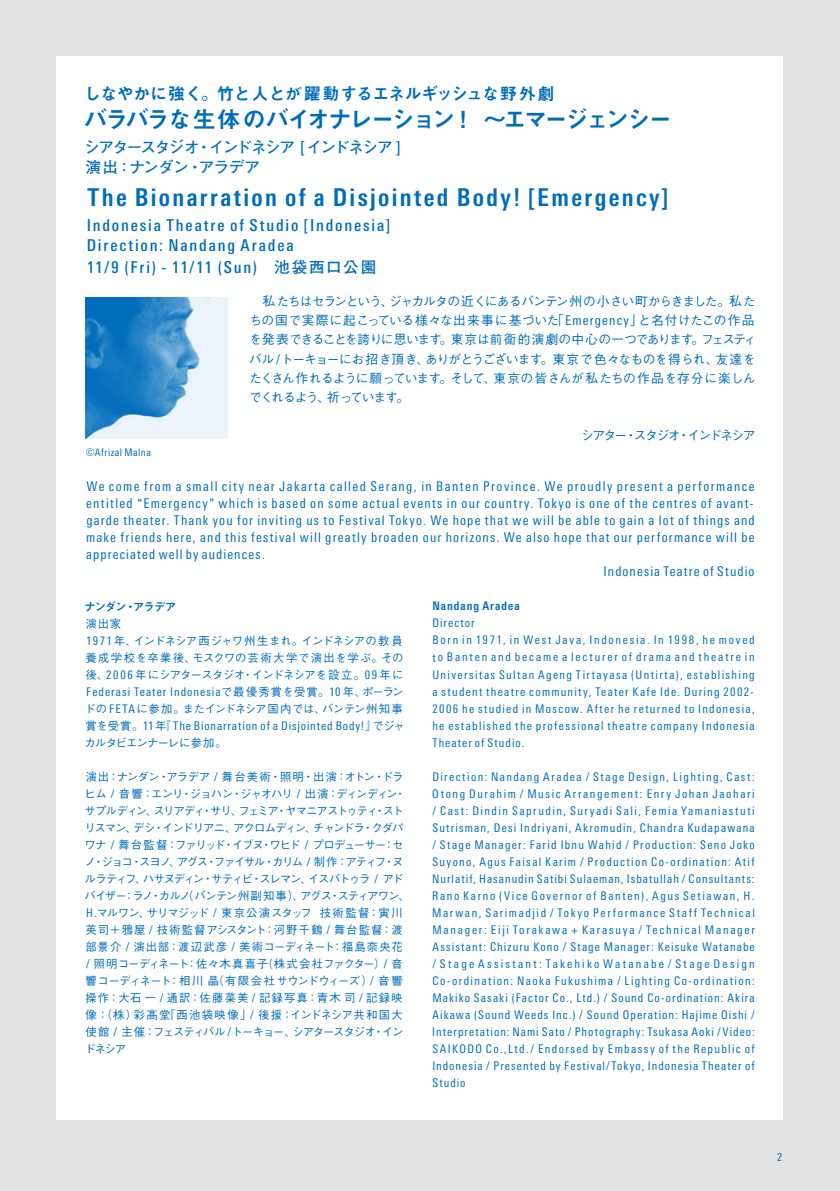
<style>
.page{position:relative;width:840px;height:1191px;background:#fff}
.page>*{position:absolute;margin:0;border:0;box-sizing:border-box;transform-origin:0 0}
.t1{font:700 condensed 24.6px "LT Univers";letter-spacing:.095em;color:#006dbb}
.t2{font:23.4px "Midashi Go Pro MB31";letter-spacing:-.09em;color:#006dbb}
.t3{font:17px "Midashi Go Pro MB31";letter-spacing:-.02em;color:#006dbb}
.t4{font:500 condensed 16.4px/19.8px "LT Univers";letter-spacing:.11em;color:#006dbb}
.t5{font:700 15.6px/19.8px "Futo Go B101 Pro";letter-spacing:-.085em;color:#006dbb}
.t6{font:condensed 13.4px "LT Univers";letter-spacing:.09em;color:#006dbb}
.t7{font:500 12.8px/19.2px "Gothic BBB Pro";letter-spacing:-.05em;color:#006dbb}
.t8{font:500 12.8px "Gothic BBB Pro";letter-spacing:-.125em;color:#006dbb}
.t9{font:condensed 12px/17px "LT Univers";letter-spacing:.11em;color:#006dbb}
.t10{font:condensed 12px "LT Univers";letter-spacing:.07em;color:#006dbb}
.t11{font:condensed 12px "LT Univers";letter-spacing:.085em;color:#006dbb}
.t12{font:700 condensed 12px "LT Univers";letter-spacing:.08em;color:#006dbb}
.t13{font:500 11.4px/17px "Gothic BBB Pro";letter-spacing:-.065em;color:#006dbb}
.t14{font:500 11.4px/17px "Gothic BBB Pro";letter-spacing:.015em;color:#006dbb}
.t15{font:500 11.4px "Gothic BBB Pro";letter-spacing:-.015em;color:#006dbb}
.t16{font:11.4px "Midashi Go Pro MB31";letter-spacing:-.085em;color:#006dbb}
.t17{font:condensed 11.2px "LT Univers";color:#006dbb}
.t18{font:condensed 10.4px "LT Univers";letter-spacing:.05em;color:#006dbb}
.s1{font-family:"LT Univers";font-weight:500;font-stretch:condensed;font-size:16.4px}
.s2{font-family:"Futo Go B101 Pro";font-weight:700;font-stretch:normal;font-size:15.6px}
.s3{font-family:"LT Univers";font-weight:400;font-stretch:condensed;font-size:13.4px}
.s4{font-family:"Gothic BBB Pro";font-weight:500;font-stretch:normal;font-size:12.8px}
.s5{font-family:"LT Univers";font-weight:400;font-stretch:condensed;font-size:12px}
.s6{font-family:"Gothic BBB Pro";font-weight:500;font-stretch:normal;font-size:11.4px}
</style>
<div class="page">
<div style="left:0;top:0;width:839px;height:1191px;background:linear-gradient(to right,#e4e4e4,#e4e4e4)"></div>
<div style="left:57px;top:57px;width:725px;height:1063px;background:#fff"></div>
<img style="left:85px;top:297px;width:142px;height:142px">
<h3 class="t3" style="left:84px;top:80px;width:471px">しなやかに強く。竹と人とが躍動するエネルギッシュな野外劇</h3>
<h2 class="t2" style="left:84px;top:101px;width:589px">バラバラな生体のバイオナレーション！～エマージェンシー</h2>
<p class="t5" style="left:84px;top:136px;width:317px">シアタースタジオ・インドネシア <span class="s1">[</span> インドネシア <span class="s1">]</span>演出：ナンダン・アラデア</p>
<h1 class="t1" style="left:87px;top:182px;width:582px">The Bionarration of a Disjointed Body! [Emergency]</h1>
<h3 class="t4" style="left:87px;top:215px;width:304px">Indonesia Theatre of Studio [Indonesia]<br>Direction: Nandang Aradea</h3>
<h3 class="t4" style="left:87px;top:257px;width:291px">11/9 (Fri) - 11/11 (Sun) <span class="s2">池袋西口公園</span></h3>
<p class="t18" style="left:86px;top:446px;width:66px">©Afrizal Malna</p>
<p class="t7" style="left:249px;top:290px;width:509px;text-indent:14px">私たちはセランという、ジャカルタの近くにあるバンテン州の小さい町からきました。私たちの国で実際に起こっている様々な出来事に基づいた「<span class="s3">Emergency</span>」と名付けたこの作品を発表できることを誇りに思います。東京は前衛的演劇の中心の一つであります。フェスティバル <span class="s3">/</span>トーキョーにお招き頂き、ありがとうございます。東京で色々なものを得られ、友達をたくさん作れるように願っています。そして、東京の皆さんが私たちの作品を存分に楽しんでくれるよう、祈っています。</p>
<p class="t8" style="left:580px;top:425px;width:176px">シアター・スタジオ・インドネシア</p>
<p class="t6" style="left:86px;top:478px;width:669px">We come from a small city near Jakarta called Serang, in Banten Province. We proudly present a performance</p>
<p class="t6" style="left:86px;top:495px;width:668px">entitled <span class="s4">“</span>Emergency<span class="s4">”</span> which is based on some actual events in our country. Tokyo is one of the centres of avant-</p>
<p class="t6" style="left:86px;top:513px;width:669px">garde theater. Thank you for inviting us to Festival Tokyo. We hope that we will be able to gain a lot of things and</p>
<p class="t6" style="left:86px;top:530px;width:669px">make friends here, and this festival will greatly broaden our horizons. We also hope that our performance will be</p>
<p class="t6" style="left:86px;top:547px;width:180px">appreciated well by audiences.</p>
<p class="t6" style="left:603px;top:564px;width:152px">Indonesia Teatre of Studio</p>
<p class="t12" style="left:432px;top:599px;width:89px">Nandang Aradea</p>
<p class="t9" style="left:432px;top:614px;width:324px">Director<br>Born in 1971, in West Java, Indonesia. In 1998, he moved to Banten and became a lecturer of drama and theatre in Universitas Sultan Ageng Tirtayasa (Untirta), establishing a student theatre community, Teater Kafe Ide. During 2002- 2006 he studied in Moscow. After he returned to Indonesia, he established the professional theatre company Indonesia Theater of Studio.</p>
<p class="t9" style="left:432px;top:768px;width:324px;text-align:justify">Direction: Nandang Aradea / Stage Design, Lighting, Cast:<br>Otong Durahim / Music Arrangement: Enry Johan Jaohari / Cast: Dindin Saprudin, Suryadi Sali, Femia Yamaniastuti Sutrisman, Desi Indriyani, Akromudin, Chandra Kudapawana / Stage Manager: Farid Ibnu Wahid / Production: Seno Joko Suyono, Agus Faisal Karim / Production Co-ordination: Atif Nurlatif, Hasanudin Satibi Sulaeman, Isbatullah / Consultants:<br>Rano Karno (Vice Governor of Banten), Agus Setiawan, H.<br>Marwan, Sarimadjid / Tokyo Performance Staff Technical Manager: Eiji Torakawa + Karasuya / Technical Manager Assistant: Chizuru Kono / Stage Manager: Keisuke Watanabe / Stage Assistant: Takehiko Watanabe / Stage Design Co-ordination: Naoka Fukushima / Lighting Co-ordination:<br>Makiko Sasaki (Factor Co., Ltd.) / Sound Co-ordination: Akira Aikawa (Sound Weeds Inc.) / Sound Operation: Hajime Oishi / Interpretation: Nami Sato / Photography: Tsukasa Aoki /Video:<br>SAIKODO Co.,Ltd./ Endorsed by Embassy of the Republic of Indonesia / Presented by Festival/Tokyo, Indonesia Theater of Studio</p>
<p class="t16" style="left:84px;top:597px;width:93px">ナンダン・アラデア</p>
<p class="t14" style="left:85px;top:614px;width:319px">演出家<br><span class="s5">19 71</span> 年、インドネシア西ジャワ州生まれ。インドネシアの教員養成学校を卒業後、モスクワの芸術大学で演出を学ぶ。その後、<span class="s5">2 0 0 6</span> 年にシアタースタジオ・インドネシアを設立。<span class="s5">0 9</span> 年に</p>
<p class="t11" style="left:86px;top:685px;width:318px">Federasi Teater Indonesia<span class="s6">で最優秀賞を受賞。</span>10 <span class="s6">年、ポーラン</span></p>
<p class="t15" style="left:84px;top:700px;width:319px">ドの <span class="s5">FE TA</span>に参加。またインドネシア国内では、バンテン州知事</p>
<p class="t10" style="left:85px;top:719px;width:320px"><span class="s6">賞を受賞。</span>11<span class="s6">年『</span> The Bionarration of a Disjointed Body!<span class="s6">』でジャ</span></p>
<p class="t13" style="left:84px;top:733px;width:144px">カルタビエンナーレに参加。</p>
<p class="t13" style="left:84px;top:766px;width:326px">演出：ナンダン・アラデア <span class="s5">/</span> 舞台美術・照明・出演：オトン・ドラヒム <span class="s5">/</span> 音響：エンリ・ジョハン・ジャオハリ <span class="s5">/</span> 出演：ディンディン・サプルディン、スリアディ・サリ、フェミア・ヤマニアストゥティ・ストリスマン、デシ・インドリアニ、アクロムディン、チャンドラ・クダパワナ <span class="s5">/</span> 舞台監督：ファリッド・イブヌ・ワヒド <span class="s5">/</span> プロデューサー：セノ・ジョコ・スヨノ、アグス・ファイサル・カリム <span class="s5">/</span> 制作：アティフ・ヌルラティフ、ハサヌディン・サティビ・スレマン、イスバトゥラ <span class="s5">/</span> アドバイザー：ラノ・カルノ（バンテン州副知事）、アグス・スティアワン、<span class="s5">H.</span>マルワン、サリマジッド <span class="s5">/</span> 東京公演スタッフ 技術監督：寅川英司＋鴉屋 <span class="s5">/</span> 技術監督アシスタント：河野千鶴 <span class="s5">/</span> 舞台監督：渡部景介 <span class="s5">/</span> 演出部：渡辺武彦 <span class="s5">/</span> 美術コーディネート：福島奈央花<br><span class="s5">/</span> 照明コーディネート：佐々木真喜子（株式会社ファクター）<span class="s5">/</span> 音響コーディネート：相川晶（有限会社サウンドウィーズ）<span class="s5">/</span> 音響操作：大石一 <span class="s5">/</span> 通訳：佐藤菜美 <span class="s5">/</span> 記録写真：青木司 <span class="s5">/</span> 記録映像：（株）彩髙堂「西池袋映像」<span class="s5">/</span> 後援：インドネシア共和国大使館 <span class="s5">/</span> 主催：フェスティバル <span class="s5">/</span>トーキョー、シアタースタジオ・インドネシア</p>
<p class="t17" style="left:776px;top:1150px;width:7px">2</p>
</div>
